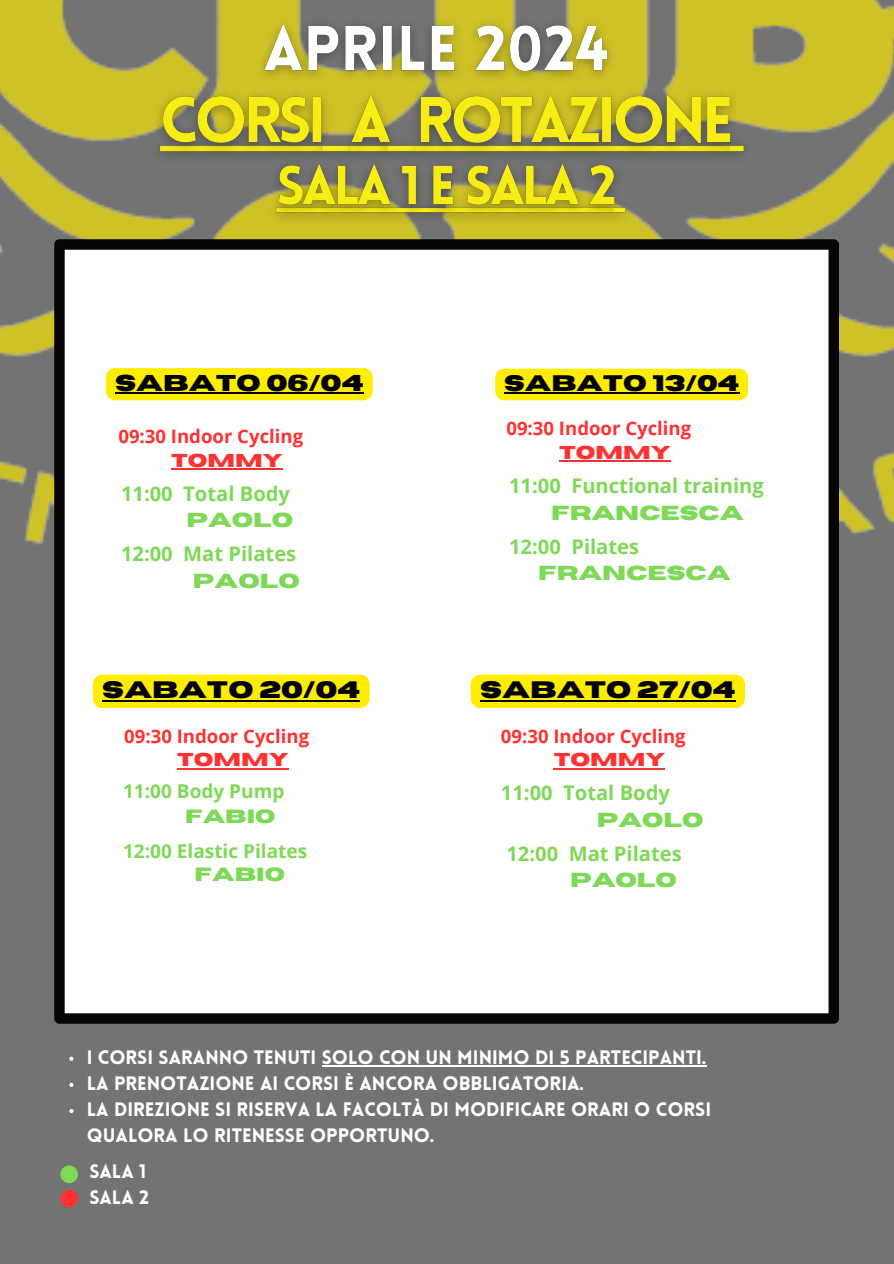
<style>
.page{position:relative;width:894px;height:1264px;background:#fff}
.page>*{position:absolute;margin:0;border:0;box-sizing:border-box;transform-origin:0 0}
.t1{font:700 23.7px "Horizon";color:#000}
.t2{font:700 22.8px "Horizon";color:#000}
.t3{font:700 22.35px "Horizon";color:#000}
.t4{font:700 20.1px/26.4px "Open Sans";color:#7ed957}
.t5{font:900 19.05px/26.1px "Lovelo";color:#fff}
.t6{font:700 19.05px/24.9px "Open Sans";color:#7ed957}
.t7{font:700 18.6px/23.7px "Open Sans";color:#ff3131}
.s1{font-family:"Horizon"}
</style>
<div class="page">
<div style="left:0;top:0;width:893px;height:1263px;background:#737373"></div>
<img style="left:0;top:0;width:893px;height:618px">
<div style="left:54px;top:239px;width:784px;height:784px;background:#fff"></div>
<div style="left:60px;top:1165px;width:18px;height:18px;background:#7ed957;border-radius:50%"></div>
<img style="left:248px;top:10px;width:377px;height:71px">
<img style="left:144px;top:81px;width:604px;height:150px">
<svg style="left:69px;top:1056px;width:4px;height:4px"></svg>
<hr style="left:322px;top:1064px;width:384px;height:2px;background:#fff">
<svg style="left:69px;top:1082px;width:4px;height:4px"></svg>
<svg style="left:69px;top:1109px;width:4px;height:4px"></svg>
<div style="left:106px;top:368px;width:266px;height:32px;background:#ffed00"></div>
<hr style="left:115px;top:392px;width:248px;height:2px;background:#000">
<div style="left:60px;top:1189px;width:18px;height:18px;background:#ff3131;border-radius:50%"></div>
<div style="left:495px;top:368px;width:253px;height:32px;background:#ffed00"></div>
<hr style="left:504px;top:392px;width:235px;height:2px;background:#000">
<div style="left:93px;top:674px;width:276px;height:34px;background:#ffed00"></div>
<hr style="left:102px;top:699px;width:258px;height:2px;background:#000">
<hr style="left:177px;top:768px;width:111px;height:1px;background:#ff3131">
<svg style="left:470px;top:674px;width:274px;height:34px;background:#f7e607"></svg>
<hr style="left:480px;top:699px;width:255px;height:2px;background:#000">
<hr style="left:553px;top:768px;width:112px;height:1px;background:#ff3131">
<hr style="left:559px;top:460px;width:111px;height:2px;background:#ff3131">
<hr style="left:171px;top:468px;width:112px;height:2px;background:#ff3131">
<h5 class="t2" style="left:115px;top:371px;width:250px">SABATO 06/04</h5>
<p class="t7" style="left:171px;top:423px;width:134px;text-indent:-53px">09:30 Indoor Cycling<br><span class="s1">TOMMY</span></p>
<h5 class="t4" style="left:121px;top:479px;width:173px;text-align:right">11:00 Total Body<br><span class="s1">PAOLO</span></h5>
<p class="t4" style="left:121px;top:540px;width:180px;text-align:right">12:00 Mat Pilates<br><span class="s1">PAOLO</span></p>
<h5 class="t1" style="left:102px;top:678px;width:259px">SABATO 20/04</h5>
<h5 class="t7" style="left:177px;top:723px;width:134px;text-indent:-53px">09:30 Indoor Cycling<br><span class="s1">TOMMY</span></h5>
<h3 class="t6" style="left:185px;top:778px;width:101px;text-indent:-62px">11:00 Body Pump<br><span class="s1">FABIO</span></h3>
<h5 class="t6" style="left:194px;top:839px;width:114px;line-height:22.2px;text-indent:-72px">12:00 Elastic Pilates<br><span class="s1">FABIO</span></h5>
<h5 class="t3" style="left:504px;top:372px;width:236px">SABATO 13/04</h5>
<h5 class="t7" style="left:559px;top:416px;width:134px;text-indent:-53px">09:30 Indoor Cycling<br><span class="s1">TOMMY</span></h5>
<h5 class="t4" style="left:551px;top:472px;width:214px;text-indent:-42px">11:00 Functional training<br><span class="s1">FRANCESCA</span></h5>
<h3 class="t4" style="left:538px;top:532px;width:194px;text-indent:-29px">12:00 Pilates<br><span class="s1">FRANCESCA</span></h3>
<h5 class="t1" style="left:480px;top:678px;width:257px">SABATO 27/04</h5>
<h3 class="t7" style="left:553px;top:723px;width:134px;text-indent:-53px">09:30 Indoor Cycling<br><span class="s1">TOMMY</span></h3>
<h5 class="t4" style="left:596px;top:779px;width:108px;text-indent:-96px">11:00 Total Body<br><span class="s1">PAOLO</span></h5>
<h5 class="t4" style="left:506px;top:839px;width:177px;text-align:right">12:00 Mat Pilates<br><span class="s1">PAOLO</span></h5>
<p class="t5" style="left:87px;top:1045px;width:621px">I CORSI SARANNO TENUTI SOLO CON UN MINIMO DI 5 PARTECIPANTI.</p>
<p class="t5" style="left:87px;top:1071px;width:499px">LA PRENOTAZIONE AI CORSI È ANCORA OBBLIGATORIA.</p>
<h3 class="t5" style="left:87px;top:1097px;width:625px">LA DIREZIONE SI RISERVA LA FACOLTÀ DI MODIFICARE ORARI O CORSI<br>QUALORA LO RITENESSE OPPORTUNO.</h3>
<h5 class="t5" style="left:89px;top:1159px;width:61px">SALA 1<br>SALA 2</h5>
</div>
